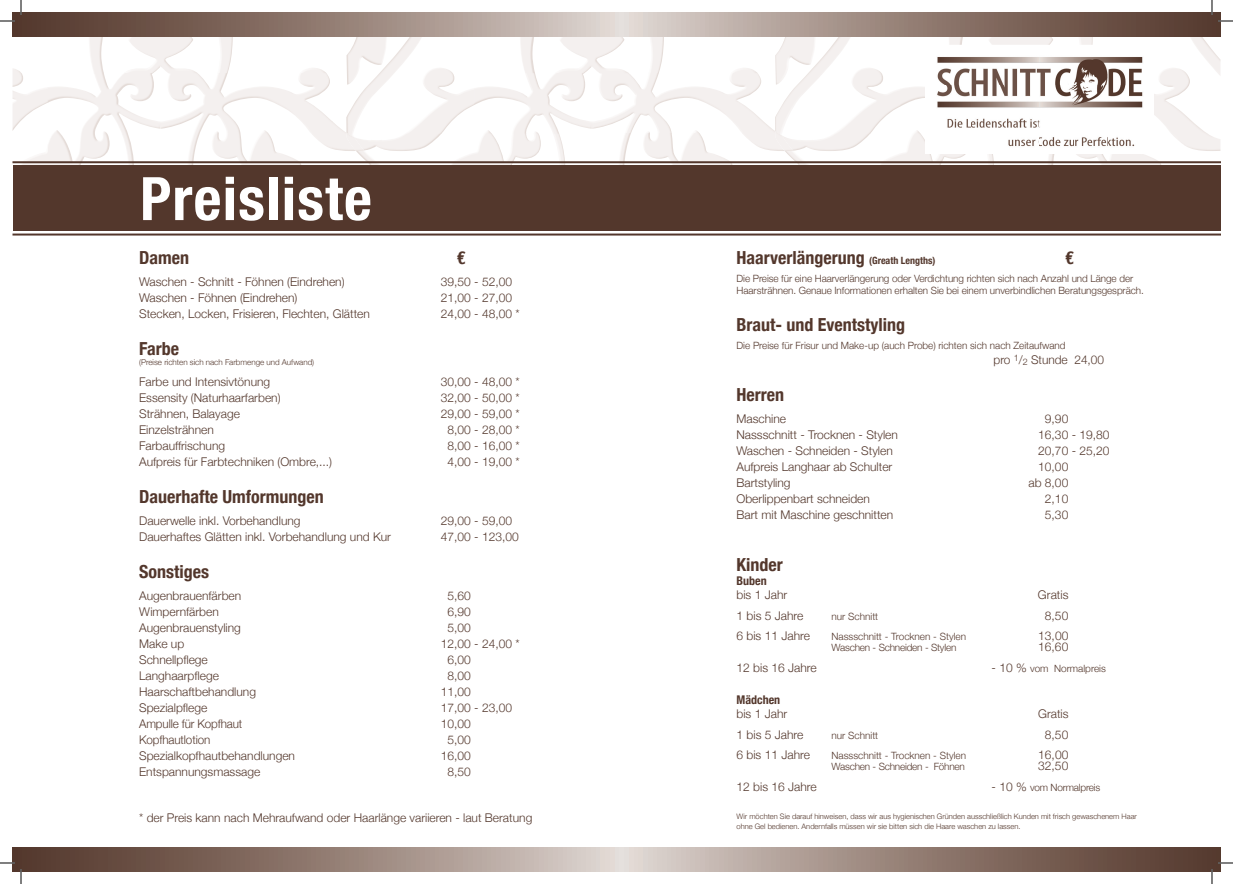
<style>
.page{position:relative;width:1233px;height:884px;background:#fff}
.page>*{position:absolute;margin:0;border:0;box-sizing:border-box;transform-origin:0 0}
.t1{font:700 condensed 60px "Helvetica Neue";letter-spacing:.02em;color:#fff}
.t2{font:700 condensed 18px "Helvetica Neue";color:#53372c}
.t3{font:300 12px "Helvetica Neue";color:#53372c}
.t4{font:700 condensed 12px "Helvetica Neue";color:#53372c}
.t5{font:300 10px/12px "Helvetica Neue";letter-spacing:-.005em;color:#53372c}
.t6{font:300 8px "Helvetica Neue";color:#53372c}
.t7{font:300 7.5px/10px "Helvetica Neue";color:#53372c}
.s1{font-size:10px}
.s2{font-size:12px}
</style>
<div class="page">
<img style="left:346px;top:37px;width:85px;height:129px">
<img style="left:775px;top:37px;width:84px;height:129px">
<img style="left:12px;top:69px;width:36px;height:97px">
<img style="left:48px;top:73px;width:266px;height:93px">
<img style="left:90px;top:37px;width:143px;height:36px">
<img style="left:332px;top:121px;width:36px;height:30px">
<img style="left:367px;top:133px;width:198px;height:31px">
<img style="left:405px;top:68px;width:69px;height:66px">
<img style="left:451px;top:163px;width:114px;height:3px">
<img style="left:474px;top:73px;width:271px;height:61px">
<img style="left:520px;top:37px;width:144px;height:36px">
<img style="left:618px;top:133px;width:140px;height:33px">
<img style="left:758px;top:133px;width:236px;height:31px">
<img style="left:834px;top:68px;width:66px;height:66px">
<img style="left:880px;top:163px;width:114px;height:3px">
<img style="left:900px;top:87px;width:25px;height:47px">
<img style="left:949px;top:37px;width:143px;height:8px">
<img style="left:1047px;top:134px;width:138px;height:32px">
<img style="left:1154px;top:68px;width:52px;height:66px">
<img style="left:346px;top:133px;width:18px;height:18px">
<img style="left:775px;top:131px;width:18px;height:20px">
<img style="left:1181px;top:37px;width:39px;height:39px">
<div style="left:12px;top:166px;width:1208px;height:65px;background:#53372c"></div>
<hr style="left:12px;top:161px;width:1208px;height:2px;background:#53372c">
<hr style="left:12px;top:234px;width:1208px;height:2px;background:#53372c">
<div style="left:925px;top:45px;width:228px;height:109px;background:#fff"></div>
<img style="left:937px;top:57px;width:206px;height:90px">
<svg style="left:12px;top:12px;width:1208px;height:25px;background:#948076"></svg>
<svg style="left:12px;top:847px;width:1208px;height:24px;background:#948076"></svg>
<svg style="left:1218px;top:20px;width:15px;height:2px"></svg>
<svg style="left:1218px;top:862px;width:15px;height:2px"></svg>
<svg style="left:0;top:0;width:22px;height:22px"></svg>
<svg style="left:0;top:862px;width:22px;height:22px"></svg>
<svg style="left:1211px;top:0;width:1px;height:15px"></svg>
<svg style="left:1211px;top:869px;width:1px;height:15px"></svg>
<h1 class="t1" style="left:140px;top:162px;width:233px">Preisliste</h1>
<h2 class="t2" style="left:139px;top:247px;width:51px">Damen</h2>
<h2 class="t2" style="left:457px;top:247px;width:10px">€</h2>
<p class="t3" style="left:139px;top:275px;width:207px">Waschen - Schnitt - Föhnen (Eindrehen)</p>
<p class="t3" style="left:441px;top:275px;width:73px">39,50 - 52,00</p>
<p class="t3" style="left:139px;top:291px;width:160px">Waschen - Föhnen (Eindrehen)</p>
<p class="t3" style="left:441px;top:291px;width:73px">21,00 - 27,00</p>
<p class="t3" style="left:139px;top:307px;width:232px">Stecken, Locken, Frisieren, Flechten, Glätten</p>
<p class="t3" style="left:441px;top:307px;width:80px">24,00 - 48,00 *</p>
<h2 class="t2" style="left:139px;top:338px;width:41px">Farbe</h2>
<p class="t6" style="left:139px;top:357px;width:177px">(Preise richten sich nach Farbmenge und Aufwand)</p>
<p class="t3" style="left:139px;top:374px;width:133px">Farbe und Intensivtönung</p>
<p class="t3" style="left:441px;top:374px;width:80px">30,00 - 48,00 *</p>
<p class="t3" style="left:139px;top:390px;width:143px">Essensity (Naturhaarfarben)</p>
<p class="t3" style="left:441px;top:390px;width:80px">32,00 - 50,00 *</p>
<p class="t3" style="left:139px;top:406px;width:102px">Strähnen, Balayage</p>
<p class="t3" style="left:441px;top:406px;width:80px">29,00 - 59,00 *</p>
<p class="t3" style="left:139px;top:422px;width:76px">Einzelsträhnen</p>
<p class="t3" style="left:447px;top:422px;width:74px">8,00 - 28,00 *</p>
<p class="t3" style="left:139px;top:438px;width:88px">Farbauffrischung</p>
<p class="t3" style="left:447px;top:438px;width:74px">8,00 - 16,00 *</p>
<p class="t3" style="left:139px;top:454px;width:194px">Aufpreis für Farbtechniken (Ombre,...)</p>
<p class="t3" style="left:447px;top:454px;width:74px">4,00 - 19,00 *</p>
<h2 class="t2" style="left:139px;top:486px;width:186px">Dauerhafte Umformungen</h2>
<p class="t3" style="left:139px;top:513px;width:163px">Dauerwelle inkl. Vorbehandlung</p>
<p class="t3" style="left:441px;top:513px;width:73px">29,00 - 59,00</p>
<p class="t3" style="left:139px;top:529px;width:253px">Dauerhaftes Glätten inkl. Vorbehandlung und Kur</p>
<p class="t3" style="left:441px;top:529px;width:79px">47,00 - 123,00</p>
<h2 class="t2" style="left:139px;top:561px;width:71px">Sonstiges</h2>
<p class="t3" style="left:139px;top:589px;width:104px">Augenbrauenfärben</p>
<p class="t3" style="left:447px;top:589px;width:25px">5,60</p>
<p class="t3" style="left:139px;top:605px;width:81px">Wimpernfärben</p>
<p class="t3" style="left:447px;top:605px;width:25px">6,90</p>
<p class="t3" style="left:139px;top:621px;width:103px">Augenbrauenstyling</p>
<p class="t3" style="left:447px;top:621px;width:25px">5,00</p>
<p class="t3" style="left:139px;top:637px;width:47px">Make up</p>
<p class="t3" style="left:441px;top:637px;width:80px">12,00 - 24,00 *</p>
<p class="t3" style="left:139px;top:653px;width:70px">Schnellpflege</p>
<p class="t3" style="left:447px;top:653px;width:25px">6,00</p>
<p class="t3" style="left:139px;top:669px;width:81px">Langhaarpflege</p>
<p class="t3" style="left:447px;top:669px;width:25px">8,00</p>
<p class="t3" style="left:139px;top:684px;width:118px">Haarschaftbehandlung</p>
<p class="t3" style="left:441px;top:684px;width:32px">11,00</p>
<p class="t3" style="left:139px;top:700px;width:70px">Spezialpflege</p>
<p class="t3" style="left:441px;top:700px;width:73px">17,00 - 23,00</p>
<p class="t3" style="left:139px;top:717px;width:105px">Ampulle für Kopfhaut</p>
<p class="t3" style="left:441px;top:717px;width:32px">10,00</p>
<p class="t3" style="left:139px;top:733px;width:73px">Kopfhautlotion</p>
<p class="t3" style="left:447px;top:733px;width:25px">5,00</p>
<p class="t3" style="left:139px;top:749px;width:157px">Spezialkopfhautbehandlungen</p>
<p class="t3" style="left:441px;top:749px;width:32px">16,00</p>
<p class="t3" style="left:139px;top:765px;width:123px">Entspannungsmassage</p>
<p class="t3" style="left:447px;top:765px;width:25px">8,50</p>
<p class="t3" style="left:139px;top:810px;width:395px">* der Preis kann nach Mehraufwand oder Haarlänge variieren - laut Beratung</p>
<h2 class="t2" style="left:736px;top:247px;width:200px">Haarverlängerung <span class="s1">(Greath Lengths)</span></h2>
<h2 class="t2" style="left:1065px;top:247px;width:10px">€</h2>
<p class="t5" style="left:736px;top:272px;width:409px">Die Preise für eine Haarverlängerung oder Verdichtung richten sich nach Anzahl und Länge der<br>Haarsträhnen. Genaue Informationen erhalten Sie bei einem unverbindlichen Beratungsgespräch.</p>
<h2 class="t2" style="left:736px;top:314px;width:170px">Braut- und Eventstyling</h2>
<p class="t5" style="left:736px;top:340px;width:330px">Die Preise für Frisur und Make-up (auch Probe) richten sich nach Zeitaufwand</p>
<p class="t3" style="left:993px;top:353px;width:112px">pro <sup>1</sup>/<sub>2</sub> Stunde 24,00</p>
<h2 class="t2" style="left:736px;top:384px;width:49px">Herren</h2>
<p class="t3" style="left:736px;top:411px;width:51px">Maschine</p>
<p class="t3" style="left:1045px;top:411px;width:25px">9,90</p>
<p class="t3" style="left:736px;top:427px;width:163px">Nassschnitt - Trocknen - Stylen</p>
<p class="t3" style="left:1038px;top:427px;width:73px">16,30 - 19,80</p>
<p class="t3" style="left:736px;top:443px;width:158px">Waschen - Schneiden - Stylen</p>
<p class="t3" style="left:1038px;top:443px;width:73px">20,70 - 25,20</p>
<p class="t3" style="left:736px;top:459px;width:157px">Aufpreis Langhaar ab Schulter</p>
<p class="t3" style="left:1038px;top:459px;width:32px">10,00</p>
<p class="t3" style="left:736px;top:475px;width:55px">Bartstyling</p>
<p class="t3" style="left:1028px;top:475px;width:41px">ab 8,00</p>
<p class="t3" style="left:736px;top:491px;width:135px">Oberlippenbart schneiden</p>
<p class="t3" style="left:1045px;top:491px;width:25px">2,10</p>
<p class="t3" style="left:736px;top:507px;width:158px">Bart mit Maschine geschnitten</p>
<p class="t3" style="left:1045px;top:507px;width:25px">5,30</p>
<h2 class="t2" style="left:736px;top:553px;width:48px">Kinder</h2>
<p class="t4" style="left:736px;top:573px;width:32px">Buben</p>
<p class="t3" style="left:736px;top:588px;width:52px">bis 1 Jahr</p>
<p class="t3" style="left:1038px;top:588px;width:32px">Gratis</p>
<p class="t3" style="left:736px;top:608px;width:68px">1 bis 5 Jahre</p>
<p class="t5" style="left:831px;top:610px;width:48px">nur Schnitt</p>
<p class="t3" style="left:1045px;top:608px;width:25px">8,50</p>
<p class="t3" style="left:736px;top:629px;width:75px">6 bis 11 Jahre</p>
<p class="t5" style="left:831px;top:630px;width:136px">Nassschnitt - Trocknen - Stylen</p>
<p class="t3" style="left:1038px;top:629px;width:32px">13,00</p>
<p class="t5" style="left:831px;top:641px;width:126px">Waschen - Schneiden - Stylen</p>
<p class="t3" style="left:1038px;top:640px;width:32px">16,60</p>
<p class="t3" style="left:736px;top:660px;width:82px">12 bis 16 Jahre</p>
<p class="t5" style="left:991px;top:662px;width:116px"><span class="s2">- 10 %</span> vom Normalpreis</p>
<p class="t4" style="left:736px;top:692px;width:45px">Mädchen</p>
<p class="t3" style="left:736px;top:707px;width:52px">bis 1 Jahr</p>
<p class="t3" style="left:1038px;top:707px;width:32px">Gratis</p>
<p class="t3" style="left:736px;top:727px;width:68px">1 bis 5 Jahre</p>
<p class="t5" style="left:831px;top:729px;width:48px">nur Schnitt</p>
<p class="t3" style="left:1045px;top:727px;width:25px">8,50</p>
<p class="t3" style="left:736px;top:748px;width:75px">6 bis 11 Jahre</p>
<p class="t5" style="left:831px;top:749px;width:136px">Nassschnitt - Trocknen - Stylen</p>
<p class="t3" style="left:1038px;top:748px;width:32px">16,00</p>
<p class="t5" style="left:831px;top:760px;width:135px">Waschen - Schneiden - Föhnen</p>
<p class="t3" style="left:1038px;top:759px;width:32px">32,50</p>
<p class="t3" style="left:736px;top:779px;width:82px">12 bis 16 Jahre</p>
<p class="t5" style="left:991px;top:781px;width:110px"><span class="s2">- 10 %</span> vom Normalpreis</p>
<p class="t7" style="left:736px;top:811px;width:402px">Wir möchten Sie darauf hinweisen, dass wir aus hygienischen Gründen ausschließlich Kunden mit frisch gewaschenem Haar ohne Gel bedienen. Andernfalls müssen wir sie bitten sich die Haare waschen zu lassen.</p>
</div>
